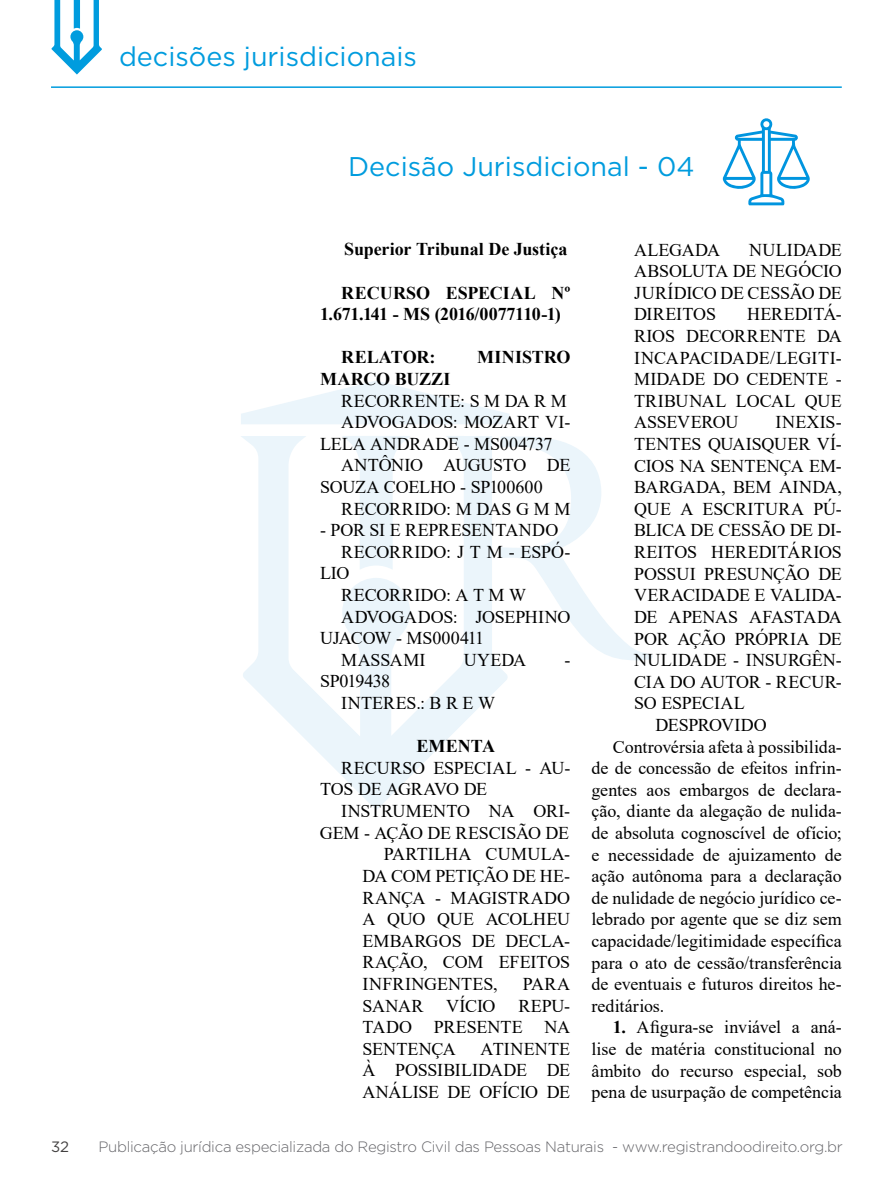
<style>
.page{position:relative;width:893px;height:1191px;background:#fff}
.page>*{position:absolute;margin:0;border:0;box-sizing:border-box;transform-origin:0 0}
.t1{font:27px "Gotham";color:#009cde}
.t2{font:18px/21.6px "Times New Roman";letter-spacing:-.005em;color:#000;text-align:justify}
.t3{font:700 18px/21.6px "Times New Roman";letter-spacing:-.005em;color:#000}
.t4{font:18px "Times New Roman";letter-spacing:-.025em;color:#000}
.t5{font:300 15px "Gotham";letter-spacing:-.02em;color:#656569}
.t6{font:15px "Gotham";color:#434141}
.s1{font-weight:700}
</style>
<div class="page">
<svg style="left:241px;top:381px;width:268px;height:43px"></svg>
<svg style="left:241px;top:436px;width:267px;height:374px"></svg>
<svg style="left:342px;top:436px;width:69px;height:134px"></svg>
<svg style="left:501px;top:436px;width:152px;height:224px"></svg>
<hr style="left:51px;top:86px;width:791px;height:2px;background:#009cde">
<svg style="left:723px;top:118px;width:87px;height:87px"></svg>
<svg style="left:51px;top:0;width:51px;height:75px"></svg>
<h1 class="t1" style="left:119px;top:39px;width:299px">decisões jurisdicionais</h1>
<h1 class="t1" style="left:348px;top:149px;width:348px">Decisão Jurisdicional - 04</h1>
<p class="t3" style="left:344px;top:238px;width:225px">Superior Tribunal De Justiça</p>
<p class="t3" style="left:320px;top:281px;width:252px;text-indent:21px">RECURSO ESPECIAL Nº<br>1.671.141 - MS (2016/0077110-1)</p>
<p class="t3" style="left:341px;top:346px;width:96px">RELATOR:</p>
<p class="t3" style="left:477px;top:346px;width:95px">MINISTRO</p>
<p class="t3" style="left:320px;top:367px;width:132px">MARCO BUZZI</p>
<p class="t2" style="left:341px;top:389px;width:227px">RECORRENTE: S M DA R M</p>
<p class="t2" style="left:341px;top:411px;width:231px">ADVOGADOS: MOZART VI-</p>
<p class="t2" style="left:320px;top:432px;width:234px">LELA ANDRADE - MS004737</p>
<p class="t2" style="left:341px;top:454px;width:231px">ANTÔNIO AUGUSTO DE</p>
<p class="t2" style="left:320px;top:475px;width:224px">SOUZA COELHO - SP100600</p>
<p class="t2" style="left:341px;top:497px;width:231px">RECORRIDO: M DAS G M M</p>
<p class="t2" style="left:320px;top:519px;width:240px">- POR SI E REPRESENTANDO</p>
<p class="t2" style="left:341px;top:540px;width:231px">RECORRIDO: J T M - ESPÓ-</p>
<p class="t2" style="left:320px;top:562px;width:31px">LIO</p>
<p class="t2" style="left:341px;top:583px;width:186px">RECORRIDO: A T M W</p>
<p class="t2" style="left:341px;top:605px;width:231px">ADVOGADOS: JOSEPHINO</p>
<p class="t2" style="left:320px;top:627px;width:166px">UJACOW - MS000411</p>
<p class="t2" style="left:341px;top:648px;width:86px">MASSAMI</p>
<p class="t2" style="left:464px;top:648px;width:64px">UYEDA</p>
<p class="t2" style="left:564px;top:648px;width:7px">-</p>
<p class="t2" style="left:341px;top:670px;width:155px;text-indent:-21px">SP019438<br>INTERES.: B R E W</p>
<p class="t3" style="left:417px;top:735px;width:80px">EMENTA</p>
<p class="t2" style="left:320px;top:756px;width:252px;text-indent:21px">RECURSO ESPECIAL - AU-<br>TOS DE AGRAVO DE</p>
<p class="t2" style="left:341px;top:799px;width:231px">INSTRUMENTO NA ORI-</p>
<p class="t2" style="left:320px;top:821px;width:251px">GEM - AÇÃO DE RESCISÃO DE</p>
<p class="t2" style="left:384px;top:843px;width:188px">PARTILHA CUMULA-</p>
<p class="t2" style="left:362px;top:864px;width:209px">DA COM PETIÇÃO DE HE-</p>
<p class="t2" style="left:362px;top:886px;width:209px">RANÇA - MAGISTRADO</p>
<p class="t2" style="left:362px;top:907px;width:209px">A QUO QUE ACOLHEU</p>
<p class="t2" style="left:362px;top:929px;width:209px">EMBARGOS DE DECLA-</p>
<p class="t2" style="left:362px;top:951px;width:209px">RAÇÃO, COM EFEITOS</p>
<p class="t2" style="left:362px;top:972px;width:137px">INFRINGENTES,</p>
<p class="t2" style="left:523px;top:972px;width:49px">PARA</p>
<p class="t2" style="left:362px;top:994px;width:62px">SANAR</p>
<p class="t2" style="left:446px;top:994px;width:51px">VÍCIO</p>
<p class="t2" style="left:362px;top:994px;width:209px;text-indent:156px">REPU-TADO PRESENTE NA SENTENÇA</p>
<p class="t2" style="left:362px;top:1037px;width:209px;text-indent:118px">ATINENTE À POSSIBILIDADE DE ANÁLISE DE OFÍCIO DE</p>
<p class="t2" style="left:634px;top:238px;width:88px">ALEGADA</p>
<p class="t2" style="left:634px;top:238px;width:209px;text-indent:115px">NULIDADE ABSOLUTA DE NEGÓCIO JURÍDICO DE CESSÃO DE DIREITOS</p>
<p class="t2" style="left:634px;top:303px;width:209px;text-indent:113px">HEREDITÁ-RIOS DECORRENTE DA INCAPACIDADE/LEGITI-MIDADE DO CEDENTE - TRIBUNAL LOCAL QUE ASSEVEROU</p>
<p class="t2" style="left:776px;top:411px;width:68px">INEXIS-</p>
<p class="t2" style="left:634px;top:432px;width:209px">TENTES QUAISQUER VÍ-</p>
<p class="t2" style="left:634px;top:454px;width:209px">CIOS NA SENTENÇA EM-</p>
<p class="t2" style="left:634px;top:476px;width:209px">BARGADA, BEM AINDA,</p>
<p class="t2" style="left:634px;top:497px;width:209px">QUE A ESCRITURA PÚ-</p>
<p class="t4" style="left:634px;top:518px;width:209px">BLICA DE CESSÃO DE DI-</p>
<p class="t2" style="left:634px;top:540px;width:209px">REITOS HEREDITÁRIOS</p>
<p class="t2" style="left:634px;top:562px;width:209px">POSSUI PRESUNÇÃO DE</p>
<p class="t2" style="left:634px;top:584px;width:209px">VERACIDADE E VALIDA-</p>
<p class="t2" style="left:634px;top:605px;width:209px">DE APENAS AFASTADA</p>
<p class="t4" style="left:634px;top:626px;width:209px">POR AÇÃO PRÓPRIA DE</p>
<p class="t2" style="left:634px;top:648px;width:209px">NULIDADE - INSURGÊN-</p>
<p class="t2" style="left:634px;top:670px;width:209px">CIA DO AUTOR - RECUR-</p>
<p class="t2" style="left:634px;top:692px;width:112px">SO ESPECIAL</p>
<p class="t2" style="left:655px;top:713px;width:113px">DESPROVIDO</p>
<p class="t2" style="left:613px;top:735px;width:231px">Controvérsia afeta à possibilida-</p>
<p class="t2" style="left:592px;top:756px;width:252px">de de concessão de efeitos infrin-</p>
<p class="t2" style="left:592px;top:778px;width:252px">gentes aos embargos de declara-</p>
<p class="t2" style="left:592px;top:800px;width:252px">ção, diante da alegação de nulida-</p>
<p class="t2" style="left:592px;top:821px;width:252px">de absoluta cognoscível de ofício;</p>
<p class="t2" style="left:592px;top:843px;width:252px">e necessidade de ajuizamento de</p>
<p class="t2" style="left:592px;top:864px;width:252px">ação autônoma para a declaração</p>
<p class="t2" style="left:592px;top:886px;width:252px">de nulidade de negócio jurídico ce-</p>
<p class="t2" style="left:592px;top:908px;width:252px">lebrado por agente que se diz sem</p>
<p class="t2" style="left:592px;top:929px;width:252px">capacidade/legitimidade específica</p>
<p class="t2" style="left:592px;top:951px;width:252px">para o ato de cessão/transferência</p>
<p class="t2" style="left:592px;top:972px;width:252px">de eventuais e futuros direitos he-</p>
<p class="t2" style="left:592px;top:994px;width:74px">reditários.</p>
<p class="t2" style="left:592px;top:1016px;width:252px;text-indent:21px"><span class="s1">1.</span> Afigura-se inviável a aná&shy;lise de matéria constitucional no âmbito do recurso especial, sob pena de usurpação de competência</p>
<p class="t6" style="left:51px;top:1137px;width:20px">32</p>
<p class="t5" style="left:98px;top:1137px;width:746px">Publicação jurídica especializada do Registro Civil das Pessoas Naturais - www.registrandoodireito.org.br</p>
</div>
